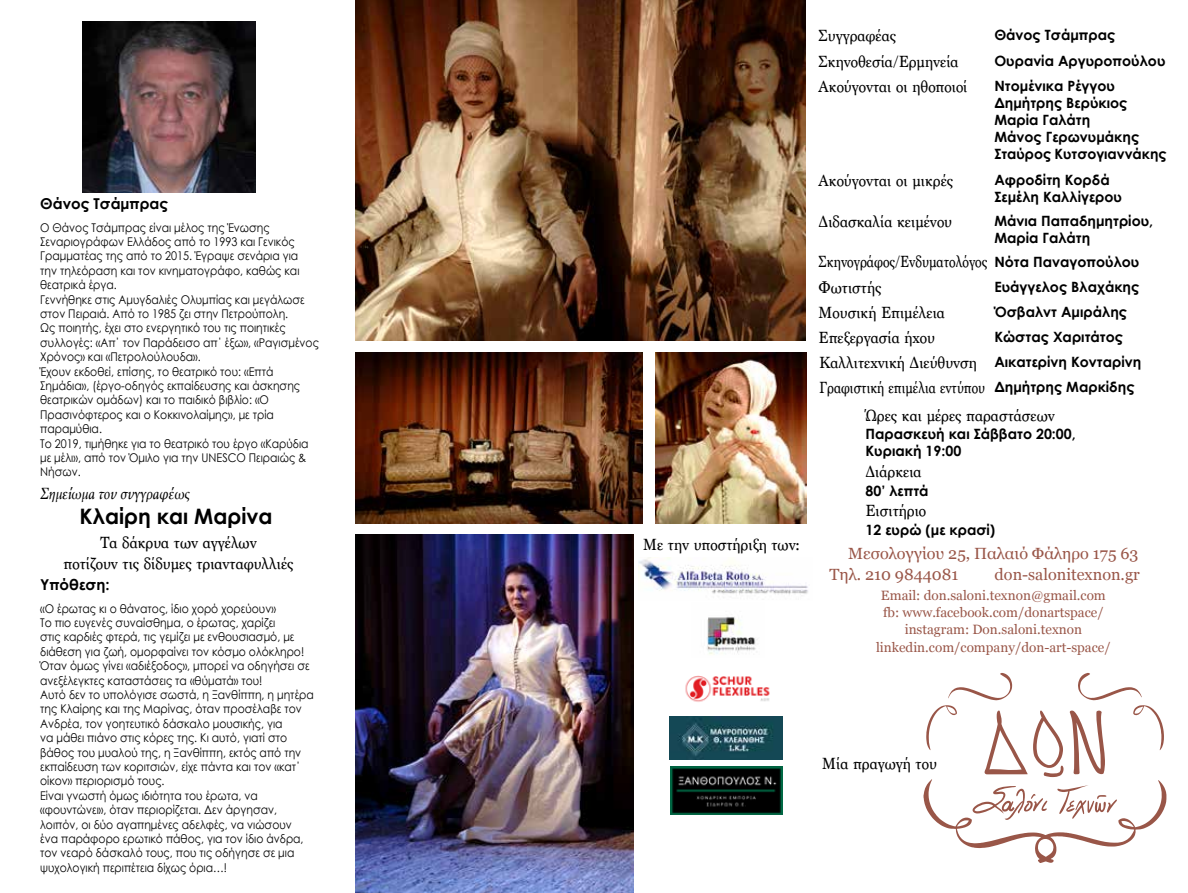
<style>
.page{position:relative;width:1188px;height:893px;background:#fff}
.page>*{position:absolute;margin:0;border:0;box-sizing:border-box;transform-origin:0 0}
.t1{font:700 21.3px "Century Gothic";color:#000}
.t2{font:16.95px/20.4px "Marion";color:#000;text-align:center;scale:.92 1}
.t3{font:16.95px/26.5px "Marion";color:#000;scale:.82 1}
.t4{font:italic 16.95px "Marion";color:#000;scale:.92 1}
.t5{font:16.2px/21px "Georgia";color:#995648;text-align:right}
.t6{font:700 15px "Century Gothic";color:#000}
.t7{font:700 14.25px/17px "Century Gothic";color:#000}
.t8{font:13.5px/17.4px "Georgia";color:#995648;text-align:center}
.t9{font:12px/14.4px "Century Gothic";color:#000;scale:.9 1}
.s1{font-family:"Century Gothic";font-weight:700;font-size:14.25px}
</style>
<div class="page">
<img style="left:356px;top:534px;width:277px;height:359px">
<img style="left:355px;top:0;width:451px;height:341px">
<img style="left:655px;top:353px;width:152px;height:170px">
<img style="left:356px;top:353px;width:286px;height:170px">
<img style="left:82px;top:21px;width:174px;height:171px">
<svg style="left:924px;top:673px;width:242px;height:190px"></svg>
<img style="left:638px;top:558px;width:170px;height:37px">
<img style="left:707px;top:617px;width:51px;height:38px">
<img style="left:685px;top:675px;width:85px;height:27px">
<img style="left:670px;top:717px;width:112px;height:42px">
<img style="left:671px;top:766px;width:112px;height:49px">
<p class="t6" style="left:40px;top:192px;width:130px">Θάνος Τσάμπρας</p>
<p class="t9" style="left:40px;top:220px;width:311px">Ο Θάνος Τσάμπρας είναι μέλος της Ένωσης Σεναριογράφων Ελλάδος από το 1993 και Γενικός Γραμματέας της από το 2015. Έγραψε σενάρια για<br>την τηλεόραση και τον κινηματογράφο, καθώς και θεατρικά έργα.<br>Γεννήθηκε στις Αμυγδαλιές Ολυμπίας και μεγάλωσε στον Πειραιά. Από το 1985 ζει στην Πετρούπολη.<br>Ως ποιητής, έχει στο ενεργητικό του τις ποιητικές συλλογές: «Απ΄ τον Παράδεισο απ΄ έξω», «Ραγισμένος Χρόνος» και «Πετρολούλουδα».<br>Έχουν εκδοθεί, επίσης, το θεατρικό του: «Επτά Σημάδια», (έργο-οδηγός εκπαίδευσης και άσκησης θεατρικών ομάδων) και το παιδικό βιβλίο: «Ο Πρασινόφτερος και ο Κοκκινολαίμης», με τρία παραμύθια.<br>Το 2019, τιμήθηκε για το θεατρικό του έργο «Καρύδια με μέλι», από τον Όμιλο για την UNESCO Πειραιώς &amp; Νήσων.</p>
<h2 class="t4" style="left:40px;top:482px;width:164px">Σημείωμα του συγγραφέως</h2>
<h1 class="t1" style="left:80px;top:500px;width:194px">Κλαίρη και Μαρίνα</h1>
<h2 class="t2" style="left:64px;top:533px;width:251px">Τα δάκρυα των αγγέλων<br>ποτίζουν τις δίδυμες τριανταφυλλιές</h2>
<p class="t6" style="left:40px;top:573px;width:71px">Υπόθεση:</p>
<p class="t9" style="left:40px;top:601px;width:306px">«Ο έρωτας κι ο θάνατος, ίδιο χορό χορεύουν»<br>Το πιο ευγενές συναίσθημα, ο έρωτας, χαρίζει<br>στις καρδιές φτερά, τις γεμίζει με ενθουσιασμό, με διάθεση για ζωή, ομορφαίνει τον κόσμο ολόκληρο!<br>Όταν όμως γίνει «αδιέξοδος», μπορεί να οδηγήσει σε ανεξέλεγκτες καταστάσεις τα «θύματά» του!<br>Αυτό δεν το υπολόγισε σωστά, η Ξανθίππη, η μητέρα της Κλαίρης και της Μαρίνας, όταν προσέλαβε τον Ανδρέα, τον γοητευτικό δάσκαλο μουσικής, για<br>να μάθει πιάνο στις κόρες της. Κι αυτό, γιατί στο βάθος του μυαλού της, η Ξανθίππη, εκτός από την εκπαίδευση των κοριτσιών, είχε πάντα και τον «κατ΄ οίκον» περιορισμό τους.<br>Είναι γνωστή όμως ιδιότητα του έρωτα, να «φουντώνει», όταν περιορίζεται. Δεν άργησαν, λοιπόν, οι δύο αγαπημένες αδελφές, να νιώσουν<br>ένα παράφορο ερωτικό πάθος, για τον ίδιο άνδρα, τον νεαρό δάσκαλό τους, που τις οδήγησε σε μια ψυχολογική περιπέτεια δίχως όρια…!</p>
<h2 class="t2" style="left:643px;top:535px;width:171px">Με την υποστήριξη των:</h2>
<h2 class="t2" style="left:819px;top:26px;width:86px">Συγγραφέας</h2>
<p class="t7" style="left:994px;top:25px;width:123px">Θάνος Τσάμπρας</p>
<h2 class="t2" style="left:819px;top:51px;width:154px">Σκηνοθεσία/Ερμηνεία</h2>
<p class="t7" style="left:994px;top:51px;width:173px">Ουρανία Αργυροπούλου</p>
<h2 class="t2" style="left:819px;top:76px;width:163px">Ακούγονται οι ηθοποιοί</h2>
<p class="t7" style="left:994px;top:76px;width:174px">Ντομένικα Ρέγγου<br>Δημήτρης Βερύκιος<br>Μαρία Γαλάτη<br>Μάνος Γερωνυμάκης<br>Σταύρος Kυτσογιαννάκης</p>
<h2 class="t2" style="left:819px;top:171px;width:148px">Aκούγονται οι μικρές</h2>
<p class="t7" style="left:994px;top:171px;width:129px">Αφροδίτη Κορδά<br>Σεμέλη Καλλίγερου</p>
<h2 class="t2" style="left:819px;top:212px;width:147px">Διδασκαλία κειμένου</h2>
<p class="t7" style="left:994px;top:211px;width:160px">Μάνια Παπαδημητρίου,<br>Μαρία Γαλάτη</p>
<h2 class="t3" style="left:819px;top:248px;width:393px">Σκηνογράφος/Ενδυματολόγος <span class="s1">Νότα Παναγοπούλου<br></span>Φωτιστής</h2>
<p class="t7" style="left:994px;top:278px;width:147px">Ευάγγελος Βλαχάκης</p>
<h2 class="t2" style="left:819px;top:303px;width:139px">Μουσική Επιμέλεια</h2>
<p class="t7" style="left:994px;top:303px;width:134px">Όσβαλντ Αμιράλης</p>
<h2 class="t2" style="left:819px;top:328px;width:128px">Επεξεργασία ήχου</h2>
<p class="t7" style="left:994px;top:328px;width:130px">Κώστας Χαριτάτος</p>
<h2 class="t2" style="left:819px;top:350px;width:351px;line-height:25px;text-align:left">Καλλιτεχνική Διεύθυνση <span class="s1">Αικατερίνη Κονταρίνη<br></span>Γραφιστική επιμέλια εντύπου <span class="s1">Δημήτρης Μαρκίδης</span></h2>
<h2 class="t2" style="left:866px;top:406px;width:207px">Ώρες και μέρες παραστάσεων</h2>
<p class="t7" style="left:866px;top:425px;width:212px">Παρασκευή και Σάββατο 20:00,<br>Κυριακή 19:00</p>
<h2 class="t2" style="left:866px;top:462px;width:62px">Διάρκεια</h2>
<p class="t7" style="left:866px;top:481px;width:65px">80’ λεπτά</p>
<h2 class="t2" style="left:866px;top:501px;width:68px">Εισιτήριο</h2>
<p class="t7" style="left:866px;top:520px;width:131px">12 ευρώ (με κρασί)</p>
<h3 class="t5" style="left:830px;top:563px;width:131px">Τηλ. 210 9844081</h3>
<p class="t8" style="left:876px;top:586px;width:236px">Email: don.saloni.texnon@gmail.com fb: www.facebook.com/donartspace/ instagram: Don.saloni.texnon linkedin.com/company/don-art-space/</p>
<h3 class="t5" style="left:848px;top:542px;width:293px">Μεσολογγίου 25, Παλαιό Φάληρο 175 63 don-salonitexnon.gr</h3>
<h2 class="t2" style="left:822px;top:753px;width:126px">Μία πραγωγή του</h2>
</div>
